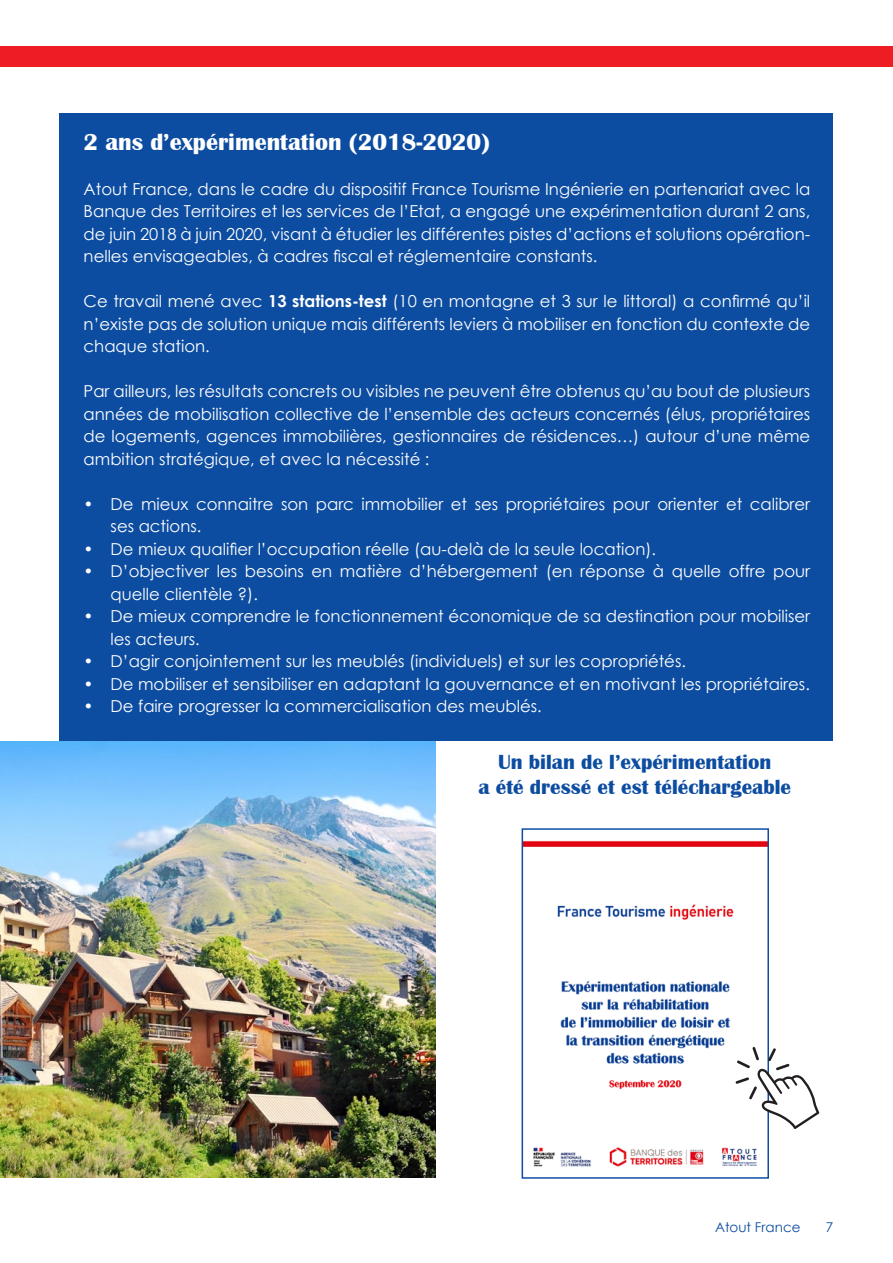
<style>
.page{position:relative;width:893px;height:1263px;background:#fff}
.page>*{position:absolute;margin:0;border:0;box-sizing:border-box;transform-origin:0 0}
.t1{font:700 24px "Britannic";color:#fff}
.t2{font:700 21px "Britannic";color:#0d4da1}
.t3{font:16.5px/22.5px "Century Gothic";color:#fff;text-align:justify}
.t4{font:13.5px "Century Gothic";color:#0d4da1}
.s1{font-weight:700}
</style>
<div class="page">
<img style="left:0;top:741px;width:436px;height:437px">
<div style="left:0;top:47px;width:893px;height:20px;background:#ee1d23"></div>
<div style="left:60px;top:113px;width:773px;height:628px;background:#0d4da1"></div>
<img style="left:525px;top:840px;width:241px;height:327px">
<div style="left:522px;top:828px;width:247px;height:351px;border:2px solid #0d4da1"></div>
<svg style="left:736px;top:1047px;width:83px;height:82px"></svg>
<p class="t1" style="left:84px;top:128px;width:408px">2 ans d’expérimentation (2018-2020)</p>
<p class="t3" style="left:84px;top:177px;width:728px">Atout France, dans le cadre du dispositif France Tourisme Ingénierie en partenariat avec la Banque des Territoires et les services de l’Etat, a engagé une expérimentation durant 2 ans, de juin 2018 à juin 2020, visant à étudier les différentes pistes d’actions et solutions opération&shy;nelles envisageables, à cadres fiscal et réglementaire constants.</p>
<p class="t3" style="left:84px;top:290px;width:728px">Ce travail mené avec <span class="s1">13 stations-test</span> (10 en montagne et 3 sur le littoral) a confirmé qu’il n’existe pas de solution unique mais différents leviers à mobiliser en fonction du contexte de chaque station.</p>
<p class="t3" style="left:84px;top:380px;width:728px">Par ailleurs, les résultats concrets ou visibles ne peuvent être obtenus qu’au bout de plusieurs années de mobilisation collective de l’ensemble des acteurs concernés (élus, propriétaires de logements, agences immobilières, gestionnaires de résidences…) autour d’une même ambition stratégique, et avec la nécessité :</p>
<p class="t3" style="left:111px;top:492px;width:701px;text-indent:-27px">• De mieux connaitre son parc immobilier et ses propriétaires pour orienter et calibrer ses actions.</p>
<p class="t3" style="left:84px;top:537px;width:574px">• De mieux qualifier l’occupation réelle (au-delà de la seule location).</p>
<p class="t3" style="left:111px;top:560px;width:701px;text-indent:-27px">• D’objectiver les besoins en matière d’hébergement (en réponse à quelle offre pour quelle clientèle ?).</p>
<p class="t3" style="left:111px;top:605px;width:701px;text-indent:-27px">• De mieux comprendre le fonctionnement économique de sa destination pour mobiliser les acteurs.</p>
<p class="t3" style="left:84px;top:650px;width:604px">• D’agir conjointement sur les meublés (individuels) et sur les copropriétés.</p>
<p class="t3" style="left:84px;top:672px;width:728px">• De mobiliser et sensibiliser en adaptant la gouvernance et en motivant les propriétaires.</p>
<p class="t3" style="left:84px;top:695px;width:460px">• De faire progresser la commercialisation des meublés.</p>
<p class="t2" style="left:498px;top:750px;width:275px">Un bilan de l’expérimentation</p>
<p class="t2" style="left:478px;top:775px;width:314px">a été dressé et est téléchargeable</p>
<p class="t4" style="left:715px;top:1217px;width:87px">Atout France</p>
<p class="t4" style="left:826px;top:1217px;width:9px">7</p>
</div>
